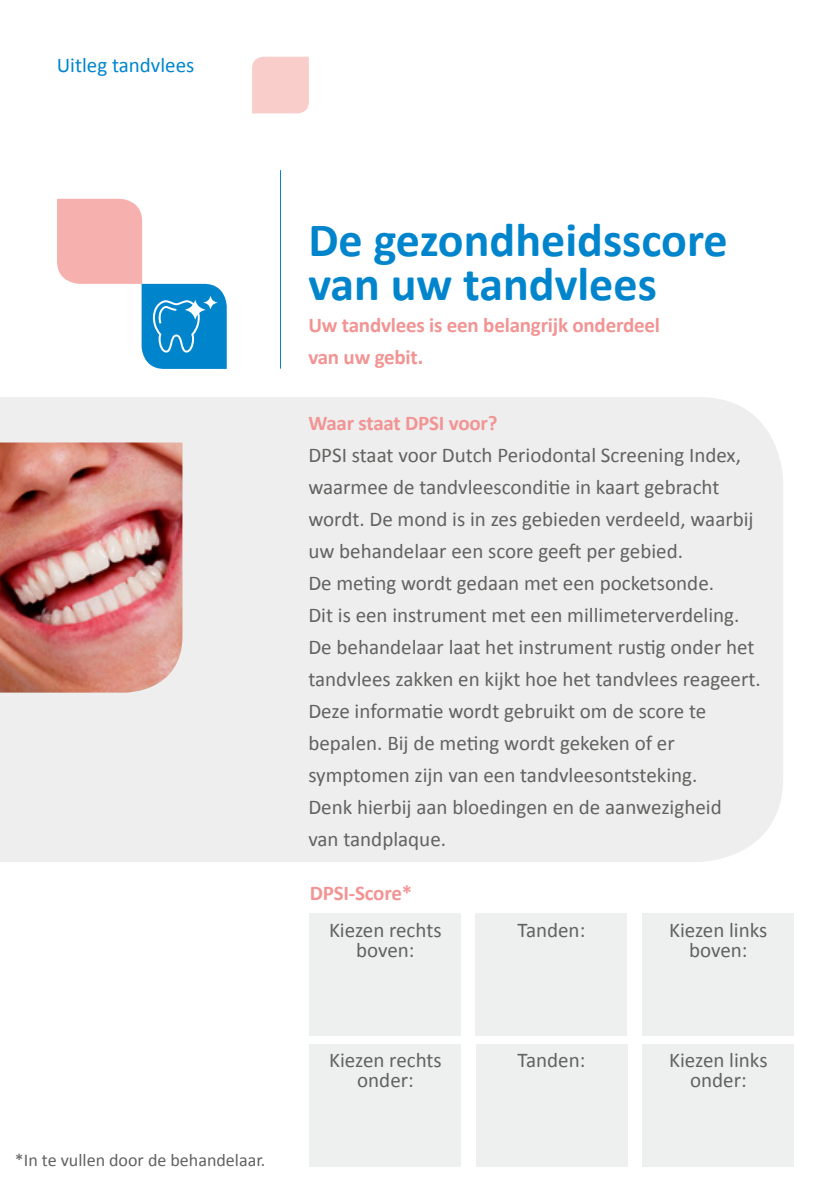
<style>
.page{position:relative;width:840px;height:1191px;background:#fff}
.page>*{position:absolute;margin:0;border:0;box-sizing:border-box;transform-origin:0 0}
.t1{font:700 48px/44px "Calibri";color:#0085cd}
.t2{font:21px/32px "Calibri";color:#626261;text-align:center}
.t3{font:700 21px/32px "Calibri";letter-spacing:-.01em;color:#f29494}
.t4{font:21px "Calibri";color:#0085cd}
.t5{font:18px "Calibri";color:#626261}
</style>
<div class="page">
<div style="left:0;top:397px;width:782px;height:465px;background:#eee"></div>
<hr style="left:280px;top:170px;width:1px;height:199px;background:#0085cd">
<div style="left:252px;top:57px;width:57px;height:56px;background:#f9cdca"></div>
<svg style="left:57px;top:199px;width:169px;height:170px"></svg>
<img style="left:0;top:442px;width:182px;height:250px">
<div style="left:309px;top:913px;width:151px;height:123px;background:#eeefef"></div>
<div style="left:475px;top:913px;width:151px;height:123px;background:#eeefef"></div>
<div style="left:642px;top:913px;width:151px;height:123px;background:#eeefef"></div>
<div style="left:309px;top:1044px;width:151px;height:122px;background:#eeefef"></div>
<div style="left:475px;top:1044px;width:151px;height:122px;background:#eeefef"></div>
<div style="left:642px;top:1044px;width:151px;height:122px;background:#eeefef"></div>
<p class="t4" style="left:57px;top:52px;width:139px">Uitleg tandvlees</p>
<p class="t5" style="left:15px;top:1148px;width:252px">*In te vullen door de behandelaar.</p>
<h1 class="t1" style="left:308px;top:218px;width:420px">De gezondheidsscore van uw tandvlees</h1>
<p class="t3" style="left:308px;top:309px;width:353px">Uw tandvlees is een belangrijk onderdeel van uw gebit.</p>
<p class="t3" style="left:308px;top:407px;width:191px">Waar staat DPSI voor?</p>
<p class="t2" style="left:308px;top:439px;width:453px;text-align:left">DPSI staat voor Dutch Periodontal Screening Index, waarmee de tandvleesconditie in kaart gebracht wordt. De mond is in zes gebieden verdeeld, waarbij uw behandelaar een score geeft per gebied.<br>De meting wordt gedaan met een pocketsonde.<br>Dit is een instrument met een millimeterverdeling.<br>De behandelaar laat het instrument rustig onder het tandvlees zakken en kijkt hoe het tandvlees reageert.<br>Deze informatie wordt gebruikt om de score te bepalen. Bij de meting wordt gekeken of er symptomen zijn van een tandvleesontsteking.<br>Denk hierbij aan bloedingen en de aanwezigheid<br>van tandplaque.</p>
<p class="t3" style="left:309px;top:876px;width:104px">DPSI-Score*</p>
<p class="t2" style="left:329px;top:920px;width:114px;line-height:20px">Kiezen rechts boven:</p>
<p class="t2" style="left:517px;top:914px;width:69px">Tanden:</p>
<p class="t2" style="left:668px;top:920px;width:100px;line-height:20px">Kiezen links boven:</p>
<p class="t2" style="left:329px;top:1050px;width:114px;line-height:20px">Kiezen rechts onder:</p>
<p class="t2" style="left:517px;top:1044px;width:69px">Tanden:</p>
<p class="t2" style="left:668px;top:1050px;width:100px;line-height:20px">Kiezen links onder:</p>
</div>
